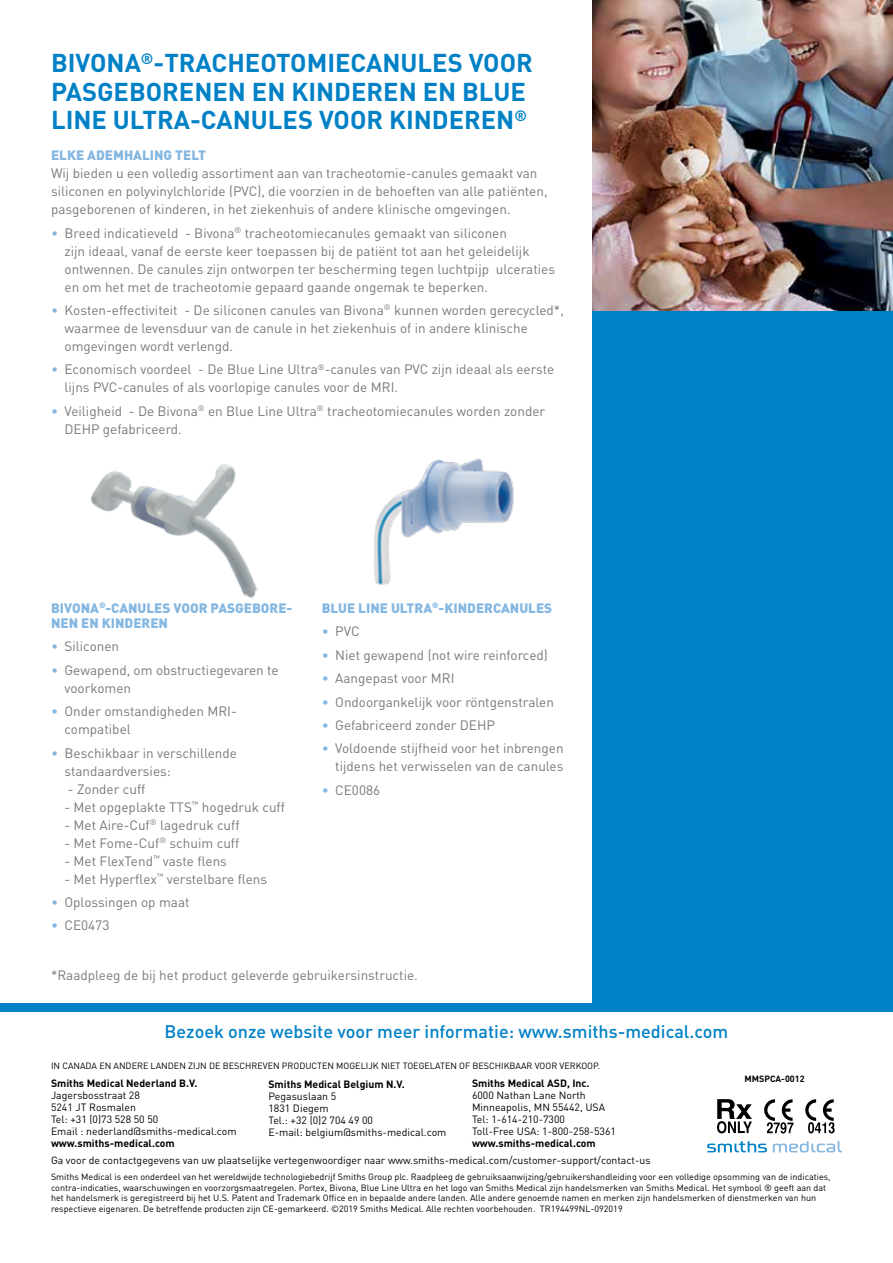
<style>
.page{position:relative;width:893px;height:1263px;background:#fff}
.page>*{position:absolute;margin:0;border:0;box-sizing:border-box;transform-origin:0 0}
.t1{font:700 25.5px/28.5px "DIN";color:#0081c6}
.t2{font:500 18px "DIN";color:#0081c6}
.t3{font:13.5px/18px "DIN";color:#78797b}
.t4{font:900 13.5px/15px "DIN";color:#84b7e1}
.t5{font:10.5px/12px "DIN";color:#000}
.t6{font:700 10.5px "DIN";color:#000}
.t7{font:9px/10.5px "DIN";color:#000}
.t8{font:700 9px "DIN";color:#000}
.s1{color:#84b7e1}
</style>
<div class="page">
<div style="left:592px;top:311px;width:301px;height:692px;background:#0081c6"></div>
<img style="left:592px;top:0;width:301px;height:311px">
<img style="left:91px;top:464px;width:167px;height:134px">
<img style="left:374px;top:458px;width:140px;height:127px">
<svg style="left:717px;top:1099px;width:35px;height:34px"></svg>
<svg style="left:707px;top:1141px;width:60px;height:11px"></svg>
<svg style="left:773px;top:1141px;width:69px;height:11px"></svg>
<div style="left:0;top:1003px;width:893px;height:9px;background:#0081c6"></div>
<svg style="left:805px;top:1099px;width:30px;height:34px"></svg>
<svg style="left:764px;top:1099px;width:29px;height:34px"></svg>
<h1 class="t1" style="left:51px;top:48px;width:483px">BIVONA<sup>®</sup>-TRACHEOTOMIECANULES VOOR<br>PASGEBORENEN EN KINDEREN EN BLUE<br>LINE ULTRA-CANULES VOOR KINDEREN<sup>®</sup></h1>
<p class="t4" style="left:51px;top:147px;width:156px">ELKE ADEMHALING TELT</p>
<p class="t3" style="left:51px;top:164px;width:498px">Wij bieden u een volledig assortiment aan van tracheotomie-canules gemaakt van siliconen en polyvinylchloride (PVC), die voorzien in de behoeften van alle patiënten, pasgeborenen of kinderen, in het ziekenhuis of andere klinische omgevingen.</p>
<p class="t3" style="left:65px;top:223px;width:492px;text-indent:-13px"><span class="s1">•</span> Breed indicatieveld - Bivona<sup>®</sup> tracheotomiecanules gemaakt van siliconen<br>zijn ideaal, vanaf de eerste keer toepassen bij de patiënt tot aan het geleidelijk ontwennen. De canules zijn ontworpen ter bescherming tegen luchtpijp ulceraties en om het met de tracheotomie gepaard gaande ongemak te beperken.</p>
<p class="t3" style="left:65px;top:301px;width:501px;text-indent:-14px"><span class="s1">•</span> Kosten-effectiviteit - De siliconen canules van Bivona<sup>®</sup> kunnen worden gerecycled*, waarmee de levensduur van de canule in het ziekenhuis of in andere klinische omgevingen wordt verlengd.</p>
<p class="t3" style="left:65px;top:360px;width:491px;text-indent:-13px"><span class="s1">•</span> Economisch voordeel - De Blue Line Ultra<sup>®</sup>-canules van PVC zijn ideaal als eerste lijns PVC-canules of als voorlopige canules voor de MRI.</p>
<p class="t3" style="left:65px;top:402px;width:482px;text-indent:-14px"><span class="s1">•</span> Veiligheid - De Bivona<sup>®</sup> en Blue Line Ultra<sup>®</sup> tracheotomiecanules worden zonder<br>DEHP gefabriceerd.</p>
<p class="t4" style="left:51px;top:600px;width:243px">BIVONA<sup>®</sup>-CANULES VOOR PASGEBORE-<br>NEN EN KINDEREN</p>
<p class="t3" style="left:51px;top:637px;width:70px"><span class="s1">•</span> Siliconen</p>
<p class="t3" style="left:65px;top:661px;width:216px;text-indent:-14px"><span class="s1">•</span> Gewapend, om obstructiegevaren te voorkomen</p>
<p class="t3" style="left:65px;top:702px;width:174px;text-indent:-14px"><span class="s1">•</span> Onder omstandigheden MRI&shy;compatibel</p>
<p class="t3" style="left:65px;top:743px;width:174px;text-indent:-14px"><span class="s1">•</span> Beschikbaar in verschillende standaardversies:</p>
<p class="t3" style="left:68px;top:779px;width:79px">- Zonder cuff</p>
<p class="t3" style="left:65px;top:797px;width:222px">- Met opgeplakte TTS<sup>™</sup> hogedruk cuff</p>
<p class="t3" style="left:65px;top:815px;width:177px">- Met Aire-Cuf<sup>®</sup> lagedruk cuff</p>
<p class="t3" style="left:65px;top:833px;width:176px">- Met Fome-Cuf<sup>®</sup> schuim cuff</p>
<p class="t3" style="left:65px;top:851px;width:164px">- Met FlexTend<sup>™</sup> vaste flens</p>
<p class="t3" style="left:65px;top:869px;width:204px">- Met Hyperflex<sup>™</sup> verstelbare flens</p>
<p class="t3" style="left:51px;top:893px;width:140px"><span class="s1">•</span> Oplossingen op maat</p>
<p class="t3" style="left:51px;top:916px;width:60px"><span class="s1">•</span> CE0473</p>
<p class="t4" style="left:322px;top:600px;width:232px">BLUE LINE ULTRA<sup>®</sup>-KINDERCANULES</p>
<p class="t3" style="left:322px;top:622px;width:39px"><span class="s1">•</span> PVC</p>
<p class="t3" style="left:322px;top:646px;width:228px"><span class="s1">•</span> Niet gewapend (not wire reinforced)</p>
<p class="t3" style="left:322px;top:669px;width:134px"><span class="s1">•</span> Aangepast voor MRI</p>
<p class="t3" style="left:322px;top:692px;width:234px"><span class="s1">•</span> Ondoorgankelijk voor röntgenstralen</p>
<p class="t3" style="left:322px;top:716px;width:175px"><span class="s1">•</span> Gefabriceerd zonder DEHP</p>
<p class="t3" style="left:322px;top:739px;width:243px;text-align:right"><span class="s1">•</span> Voldoende stijfheid voor het inbrengen tijdens het verwisselen van de canules</p>
<p class="t3" style="left:322px;top:781px;width:60px"><span class="s1">•</span> CE0086</p>
<p class="t3" style="left:51px;top:966px;width:368px">*Raadpleeg de bij het product geleverde gebruikersinstructie.</p>
<h2 class="t2" style="left:165px;top:1020px;width:565px">Bezoek onze website voor meer informatie: www.smiths-medical.com</h2>
<p class="t7" style="left:51px;top:1061px;width:551px">IN CANADA EN ANDERE LANDEN ZIJN DE BESCHREVEN PRODUCTEN MOGELIJK NIET TOEGELATEN OF BESCHIKBAAR VOOR VERKOOP.</p>
<p class="t6" style="left:51px;top:1076px;width:148px">Smiths Medical Nederland B.V.</p>
<p class="t5" style="left:51px;top:1089px;width:187px">Jagersbosstraat 28<br>5241 JT Rosmalen<br>Tel: +31 (0)73 528 50 50<br>Email : nederland@smiths-medical.com</p>
<p class="t6" style="left:51px;top:1136px;width:125px">www.smiths-medical.com</p>
<p class="t5" style="left:51px;top:1154px;width:601px">Ga voor de contactgegevens van uw plaatselijke vertegenwoordiger naar www.smiths-medical.com/customer-support/contact-us</p>
<p class="t7" style="left:51px;top:1171px;width:781px">Smiths Medical is een onderdeel van het wereldwijde technologiebedrijf Smiths Group plc. Raadpleeg de gebruiksaanwijzing/gebruikershandleiding voor een volledige opsomming van de indicaties, contra-indicaties, waarschuwingen en voorzorgsmaatregelen. Portex, Bivona, Blue Line Ultra en het logo van Smiths Medical zijn handelsmerken van Smiths Medical. Het symbool ® geeft aan dat het handelsmerk is geregistreerd bij het U.S. Patent and Trademark Office en in bepaalde andere landen. Alle andere genoemde namen en merken zijn handelsmerken of dienstmerken van hun respectieve eigenaren. De betreffende producten zijn CE-gemarkeerd. ©2019 Smiths Medical. Alle rechten voorbehouden. TR194499NL-092019</p>
<p class="t8" style="left:744px;top:1073px;width:62px">MMSPCA-0012</p>
<p class="t6" style="left:472px;top:1077px;width:119px">Smiths Medical ASD, Inc.</p>
<p class="t5" style="left:472px;top:1089px;width:146px">6000 Nathan Lane North<br>Minneapolis, MN 55442, USA<br>Tel: 1-614-210-7300<br>Toll-Free USA: 1-800-258-5361</p>
<p class="t6" style="left:472px;top:1137px;width:125px">www.smiths-medical.com</p>
<p class="t6" style="left:268px;top:1077px;width:138px">Smiths Medical Belgium N.V.</p>
<p class="t5" style="left:268px;top:1090px;width:180px">Pegasuslaan 5<br>1831 Diegem<br>Tel.: +32 (0)2 704 49 00<br>E-mail: belgium@smiths-medical.com</p>
</div>
